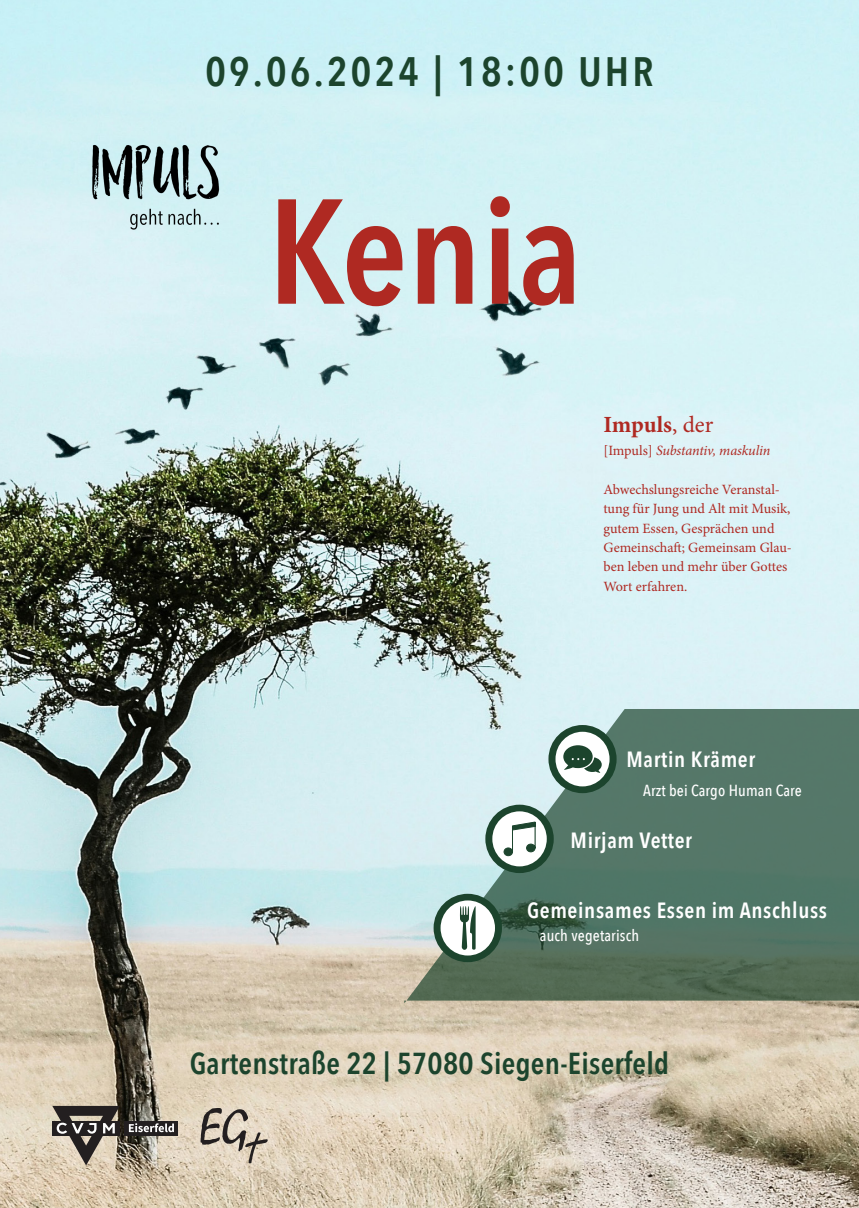
<style>
.page{position:relative;width:859px;height:1208px;background:#fff}
.page>*{position:absolute;margin:0;border:0;box-sizing:border-box;transform-origin:0 0}
.Titel_Impuls{font:600 147.4px "Avenir Next Condensed";color:#af2922}
.Datum_Uhrzeit{font:600 41px "Avenir Next Condensed";letter-spacing:.08em;color:#1c442d}
.Ort{font:600 30.2px "Avenir Next Condensed";letter-spacing:.01em;color:#1c442d}
.Errklärung_Impuls{font:700 23.2px "Minion Pro";letter-spacing:-.01em;color:#af2922}
.Programm_Oberpunkt{font:600 22px "Avenir Next Condensed";letter-spacing:.03em;color:#fff}
.Programm_Unterpunkt{font:500 16px "Avenir Next Condensed";letter-spacing:.01em;color:#fff}
.Errklärung_Impuls-2{font:14.2px/19.3px "Minion Pro";color:#af2922}
.Errklärung_Impuls-3{font:italic 14.2px "Minion Pro";letter-spacing:-.015em;color:#af2922}
.s1{font-weight:400}
.s2{font-style:normal}
</style>
<div class="page">
<img style="left:0;top:0;width:859px;height:1208px">
<div style="left:125px;top:1120px;width:53px;height:15px;background:#231f20"></div>
<svg style="left:52px;top:1106px;width:68px;height:59px"></svg>
<svg style="left:129px;top:1123px;width:45px;height:9px"></svg>
<svg style="left:200px;top:1108px;width:69px;height:56px"></svg>
<svg style="left:404px;top:709px;width:455px;height:294px;fill:#557768"></svg>
<div style="left:434px;top:893px;width:68px;height:69px;background:#1c442d;border-radius:50%"></div>
<div style="left:485px;top:804px;width:69px;height:69px;background:#1c442d;border-radius:50%"></div>
<div style="left:441px;top:900px;width:54px;height:55px;background:#fff;border-radius:50%"></div>
<div style="left:492px;top:811px;width:55px;height:55px;background:#fff;border-radius:50%"></div>
<svg style="left:460px;top:906px;width:16px;height:43px"></svg>
<svg style="left:503px;top:821px;width:33px;height:35px"></svg>
<div style="left:548px;top:725px;width:69px;height:68px;background:#1c442d;border-radius:50%"></div>
<div style="left:555px;top:731px;width:54px;height:55px;background:#fff;border-radius:50%"></div>
<svg style="left:563px;top:745px;width:39px;height:28px"></svg>
<img style="left:78px;top:124px;width:166px;height:164px">
<p class="Datum_Uhrzeit" style="left:205px;top:37px;width:450px">09.06.2024 | 18:00 UHR</p>
<p class="Titel_Impuls" style="left:268px;top:125px;width:316px">Kenia</p>
<p class="Errklärung_Impuls" style="left:603px;top:408px;width:111px">Impuls<span class="s1">, der</span></p>
<p class="Errklärung_Impuls-3" style="left:603px;top:441px;width:168px"><span class="s2">[Impuls]</span> Substantiv, maskulin</p>
<p class="Errklärung_Impuls-2" style="left:603px;top:480px;width:190px">Abwechslungsreiche Veranstal&shy;tung für Jung und Alt mit Musik, gutem Essen, Gesprächen und<br>Gemeinschaft; Gemeinsam Glau&shy;ben leben und mehr über Gottes<br>Wort erfahren.</p>
<p class="Programm_Oberpunkt" style="left:626px;top:740px;width:130px">Martin Krämer</p>
<p class="Programm_Unterpunkt" style="left:643px;top:780px;width:160px">Arzt bei Cargo Human Care</p>
<p class="Programm_Oberpunkt" style="left:571px;top:821px;width:123px">Mirjam Vetter</p>
<p class="Programm_Oberpunkt" style="left:527px;top:891px;width:301px">Gemeinsames Essen im Anschluss</p>
<p class="Programm_Unterpunkt" style="left:540px;top:925px;width:101px">auch vegetarisch</p>
<p class="Ort" style="left:190px;top:1037px;width:481px">Gartenstraße 22 | 57080 Siegen-Eiserfeld</p>
</div>
